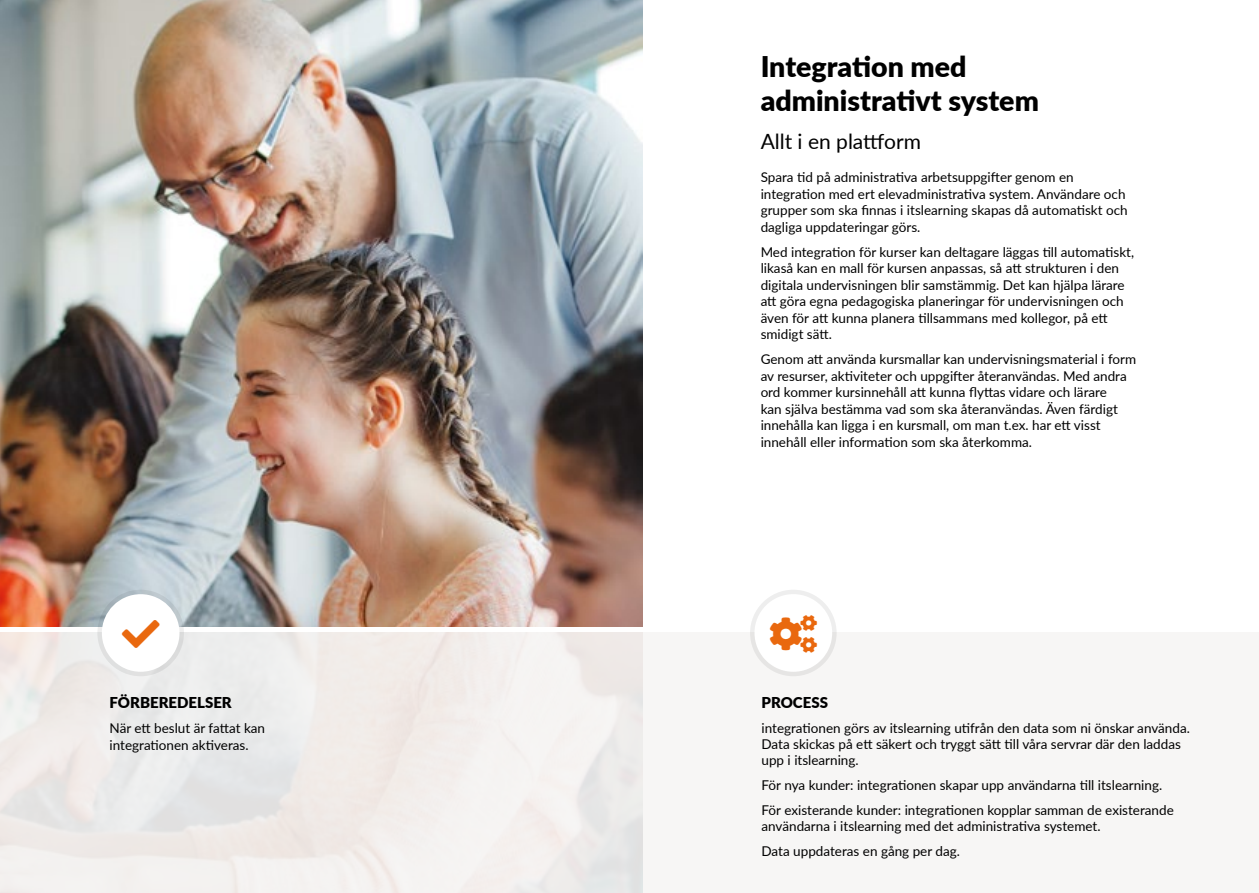
<style>
.page{position:relative;width:1259px;height:893px;background:#fff}
.page>*{position:absolute;margin:0;border:0;box-sizing:border-box;transform-origin:0 0}
.t1{font:900 28.5px/34.2px "Lato";color:#000}
.t2{font:21px "Lato";color:#000}
.t3{font:900 15px "Lato";color:#000}
.t4{font:13.5px/16.5px "Lato";color:#000}
</style>
<div class="page">
<div style="left:617px;top:632px;width:642px;height:261px;background:#f7f6f5"></div>
<img style="left:0;top:0;width:642px;height:627px">
<div style="left:102px;top:594px;width:77px;height:78px;background:#fff;border-radius:50%"></div>
<div style="left:97px;top:590px;width:87px;height:86px;border:4px solid #020203;border-radius:50%"></div>
<div style="left:754px;top:594px;width:78px;height:78px;background:#fff;border-radius:50%"></div>
<div style="left:750px;top:590px;width:86px;height:86px;border:4px solid #020203;border-radius:50%"></div>
<p class="t3" style="left:110px;top:692px;width:124px">FÖRBEREDELSER</p>
<p class="t4" style="left:110px;top:720px;width:157px">När ett beslut är fattat kan integrationen aktiveras.</p>
<h1 class="t1" style="left:760px;top:48px;width:280px">Integration med administrativt system</h1>
<h2 class="t2" style="left:760px;top:126px;width:162px">Allt i en plattform</h2>
<p class="t4" style="left:760px;top:169px;width:368px">Spara tid på administrativa arbetsuppgifter genom en integration med ert elevadministrativa system. Användare och grupper som ska finnas i itslearning skapas då automatiskt och dagliga uppdateringar görs.</p>
<p class="t4" style="left:760px;top:243px;width:375px">Med integration för kurser kan deltagare läggas till automatiskt, likaså kan en mall för kursen anpassas, så att strukturen i den digitala undervisningen blir samstämmig. Det kan hjälpa lärare att göra egna pedagogiska planeringar för undervisningen och även för att kunna planera tillsammans med kollegor, på ett smidigt sätt.</p>
<p class="t4" style="left:760px;top:351px;width:377px">Genom att använda kursmallar kan undervisningsmaterial i form av resurser, aktiviteter och uppgifter återanvändas. Med andra ord kommer kursinnehåll att kunna flyttas vidare och lärare<br>kan själva bestämma vad som ska återanvändas. Även färdigt innehålla kan ligga i en kursmall, om man t.ex. har ett visst innehåll eller information som ska återkomma.</p>
<p class="t3" style="left:761px;top:691px;width:68px">PROCESS</p>
<p class="t4" style="left:761px;top:719px;width:430px">integrationen görs av itslearning utifrån den data som ni önskar använda.<br>Data skickas på ett säkert och tryggt sätt till våra servrar där den laddas upp i itslearning.</p>
<p class="t4" style="left:761px;top:772px;width:414px;line-height:24.8px">För nya kunder: integrationen skapar upp användarna till itslearning.<br>För existerande kunder: integrationen kopplar samman de existerande</p>
<p class="t4" style="left:761px;top:813px;width:340px;line-height:24.8px">användarna i itslearning med det administrativa systemet.<br>Data uppdateras en gång per dag.</p>
</div>
